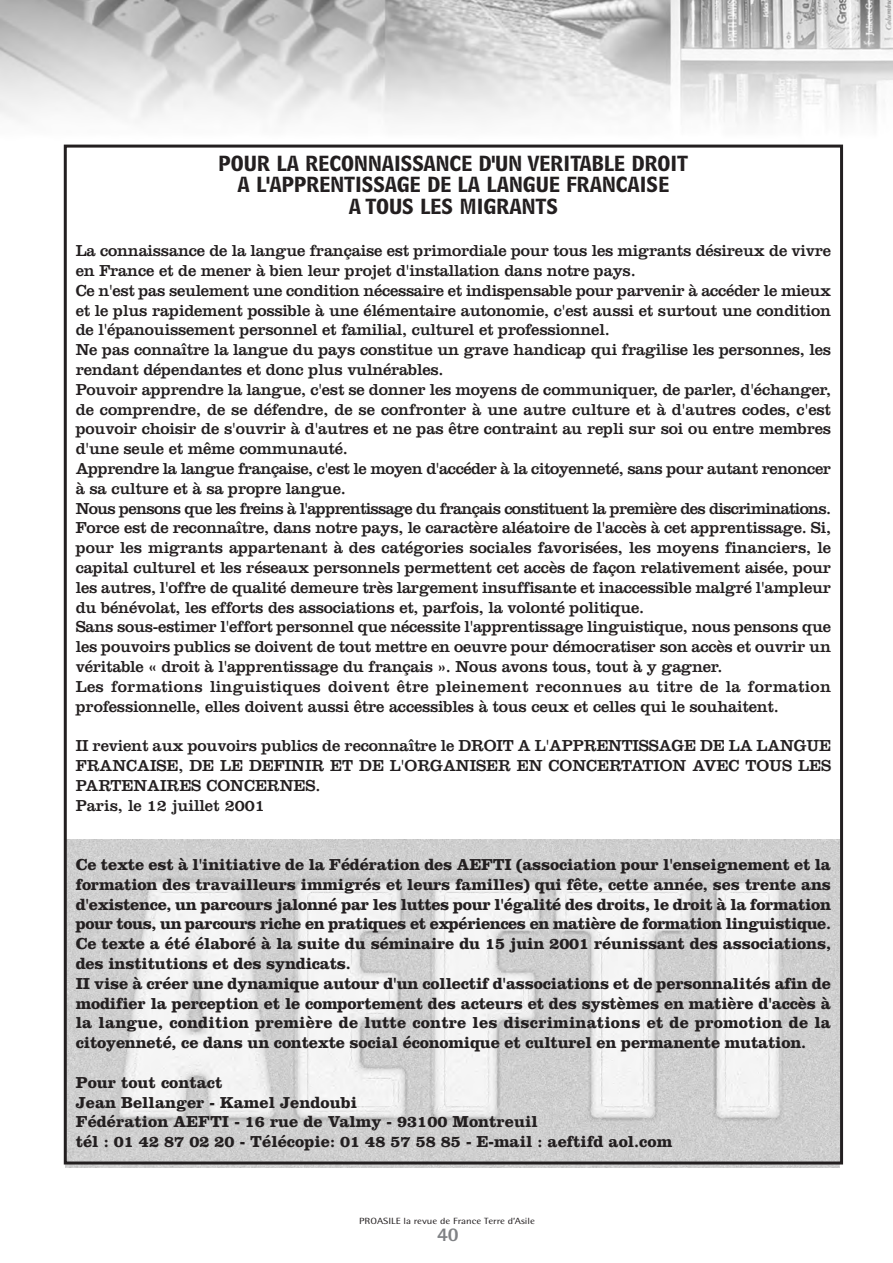
<style>
.page{position:relative;width:893px;height:1263px;background:#fff}
.page>*{position:absolute;margin:0;border:0;box-sizing:border-box;transform-origin:0 0}
.t1{font:800 19.5px "Rotis Semi Sans";color:#808285}
.t2{font:18px/21.6px "Bell Centennial Bold Listing Alt";color:#231f20;text-align:center}
.t3{font:16.5px/19.8px "Clarendon";letter-spacing:-.01em;color:#231f20}
.t4{font:700 16.5px/19.8px "Clarendon";letter-spacing:-.01em;color:#231f20}
.t5{font:9px "Rotis Semi Sans";color:#231f20;scale:1.2 1}
</style>
<div class="page">
<img style="left:66px;top:840px;width:774px;height:328px">
<img style="left:0;top:0;width:893px;height:123px">
<p class="t2" style="left:219px;top:153px;width:471px">POUR LA RECONNAISSANCE D'UN VERITABLE DROIT<br>A L'APPRENTISSAGE DE LA LANGUE FRANCAISE<br>A TOUS LES MIGRANTS</p>
<p class="t3" style="left:76px;top:242px;width:757px">La connaissance de la langue française est primordiale pour tous les migrants désireux de vivre en France et de mener à bien leur projet d'installation dans notre pays.<br>Ce n'est pas seulement une condition nécessaire et indispensable pour parvenir à accéder le mieux et le plus rapidement possible à une élémentaire autonomie, c'est aussi et surtout une condition de l'épanouissement personnel et familial, culturel et professionnel.<br>Ne pas connaître la langue du pays constitue un grave handicap qui fragilise les personnes, les rendant dépendantes et donc plus vulnérables.<br>Pouvoir apprendre la langue, c'est se donner les moyens de communiquer, de parler, d'échanger, de comprendre, de se défendre, de se confronter à une autre culture et à d'autres codes, c'est pouvoir choisir de s'ouvrir à d'autres et ne pas être contraint au repli sur soi ou entre membres d'une seule et même communauté.<br>Apprendre la langue française, c'est le moyen d'accéder à la citoyenneté, sans pour autant renoncer à sa culture et à sa propre langue.<br>Nous pensons que les freins à l'apprentissage du français constituent la première des discriminations.<br>Force est de reconnaître, dans notre pays, le caractère aléatoire de l'accès à cet apprentissage. Si, pour les migrants appartenant à des catégories sociales favorisées, les moyens financiers, le capital culturel et les réseaux personnels permettent cet accès de façon relativement aisée, pour les autres, l'offre de qualité demeure très largement insuffisante et inaccessible malgré l'ampleur du bénévolat, les efforts des associations et, parfois, la volonté politique.<br>Sans sous-estimer l'effort personnel que nécessite l'apprentissage linguistique, nous pensons que les pouvoirs publics se doivent de tout mettre en oeuvre pour démocratiser son accès et ouvrir un véritable « droit à l'apprentissage du français ». Nous avons tous, tout à y gagner.<br>Les formations linguistiques doivent être pleinement reconnues au titre de la formation professionnelle, elles doivent aussi être accessibles à tous ceux et celles qui le souhaitent.</p>
<p class="t3" style="left:76px;top:737px;width:757px">II revient aux pouvoirs publics de reconnaître le DROIT A L'APPRENTISSAGE DE LA LANGUE FRANCAISE, DE LE DEFINIR ET DE L'ORGANISER EN CONCERTATION AVEC TOUS LES PARTENAIRES CONCERNES.<br>Paris, le 12 juillet 2001</p>
<p class="t4" style="left:76px;top:856px;width:757px">Ce texte est à l'initiative de la Fédération des AEFTI (association pour l'enseignement et la formation des travailleurs immigrés et leurs familles) qui fête, cette année, ses trente ans d'existence, un parcours jalonné par les luttes pour l'égalité des droits, le droit à la formation pour tous, un parcours riche en pratiques et expériences en matière de formation linguistique.<br>Ce texte a été élaboré à la suite du séminaire du 15 juin 2001 réunissant des associations, des institutions et des syndicats.<br>II vise à créer une dynamique autour d'un collectif d'associations et de personnalités afin de modifier la perception et le comportement des acteurs et des systèmes en matière d'accès à la langue, condition première de lutte contre les discriminations et de promotion de la citoyenneté, ce dans un contexte social économique et culturel en permanente mutation.</p>
<p class="t4" style="left:76px;top:1074px;width:598px">Pour tout contact<br>Jean Bellanger - Kamel Jendoubi<br>Fédération AEFTI - 16 rue de Valmy - 93100 Montreuil<br>tél : 01 42 87 02 20 - Télécopie: 01 48 57 58 85 - E-mail : aeftifd aol.com</p>
<p class="t5" style="left:359px;top:1218px;width:148px">PROASILE la revue de France Terre d’Asile</p>
<p class="t1" style="left:437px;top:1228px;width:23px">40</p>
</div>
